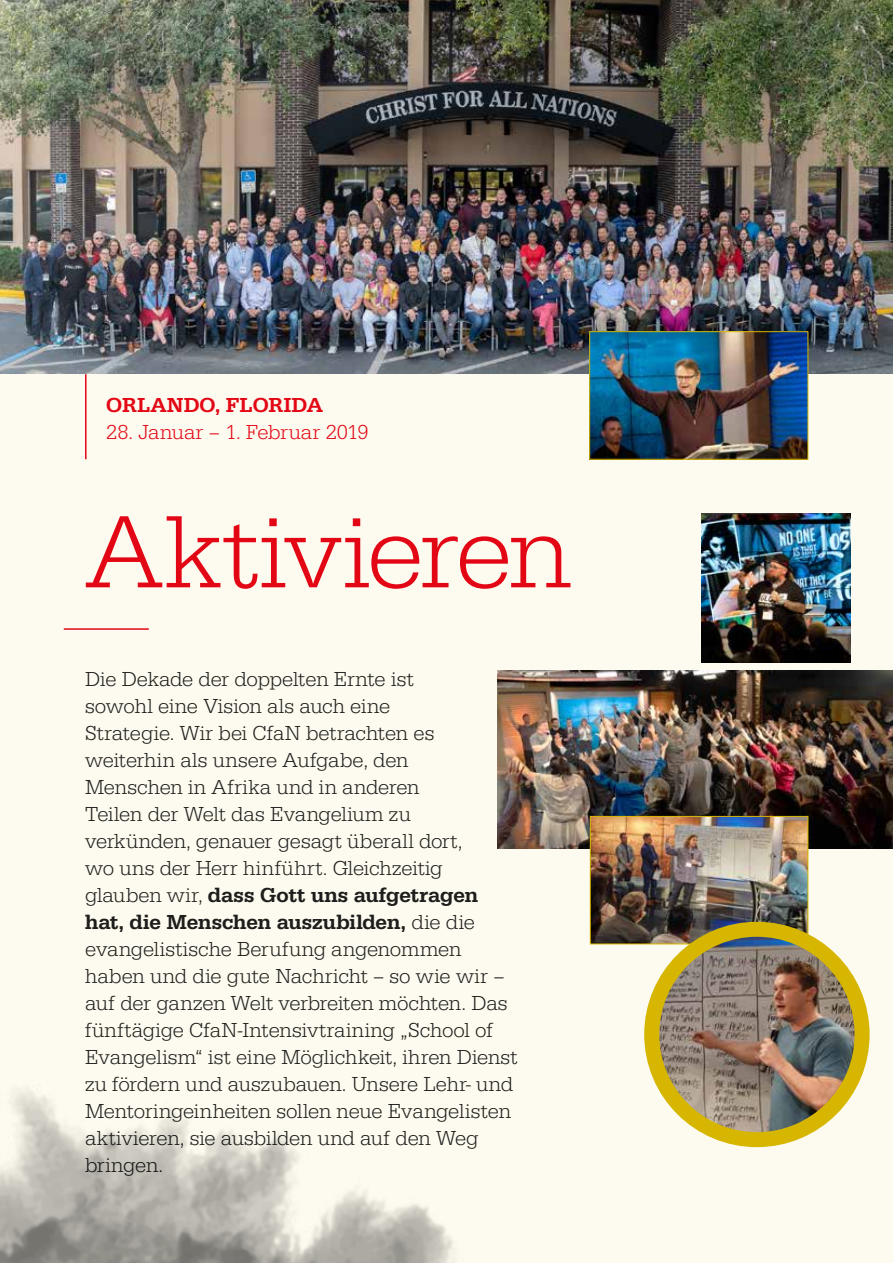
<style>
.page{position:relative;width:893px;height:1263px;background:#fff}
.page>*{position:absolute;margin:0;border:0;box-sizing:border-box;transform-origin:0 0}
.t1{font:300 106.5px "URW Egyptienne TOT";letter-spacing:-.03em;color:#e30614}
.t2{font:300 21px/27px "URW Egyptienne TOT";letter-spacing:-.01em;color:#1d1d1b}
.t3{font:300 21px "URW Egyptienne TOT";letter-spacing:-.005em;color:#e30614}
.t4{font:500 21px "URW Egyptienne TOT";color:#e30614}
.s1{font-weight:500}
</style>
<div class="page">
<img style="left:0;top:0;width:893px;height:374px">
<div style="left:0;top:374px;width:893px;height:889px;background:#fdfaef"></div>
<hr style="left:64px;top:628px;width:85px;height:2px;background:#e30614">
<hr style="left:85px;top:374px;width:2px;height:85px;background:#e30614">
<img style="left:0;top:1091px;width:454px;height:172px">
<img style="left:497px;top:671px;width:396px;height:177px">
<img style="left:591px;top:333px;width:215px;height:125px">
<div style="left:589px;top:331px;width:219px;height:129px;border:1px solid #d6b600"></div>
<img style="left:702px;top:513px;width:148px;height:149px">
<img style="left:592px;top:818px;width:214px;height:124px">
<div style="left:590px;top:816px;width:218px;height:128px;border:1px solid #d6b600"></div>
<img style="left:652px;top:929px;width:210px;height:211px;border-radius:105px">
<div style="left:644px;top:922px;width:226px;height:225px;border:15px solid #d6b600;border-radius:50%"></div>
<p class="t4" style="left:106px;top:392px;width:218px">ORLANDO, FLORIDA</p>
<p class="t3" style="left:106px;top:419px;width:264px">28. Januar – 1. Februar 2019</p>
<h1 class="t1" style="left:85px;top:490px;width:488px">Aktivieren</h1>
<p class="t2" style="left:85px;top:666px;width:434px">Die Dekade der doppelten Ernte ist<br>sowohl eine Vision als auch eine<br>Strategie. Wir bei CfaN betrachten es weiterhin als unsere Aufgabe, den<br>Menschen in Afrika und in anderen<br>Teilen der Welt das Evangelium zu verkünden, genauer gesagt überall dort,<br>wo uns der Herr hinführt. Gleichzeitig glauben wir, <span class="s1">dass Gott uns aufgetragen hat, die Menschen auszubilden,</span> die die evangelistische Berufung angenommen haben und die gute Nachricht – so wie wir – auf der ganzen Welt verbreiten möchten. Das fünftägige CfaN-Intensivtraining „School of Evangelism“ ist eine Möglichkeit, ihren Dienst zu fördern und auszubauen. Unsere Lehr- und Mentoringeinheiten sollen neue Evangelisten aktivieren, sie ausbilden und auf den Weg bringen.</p>
</div>
